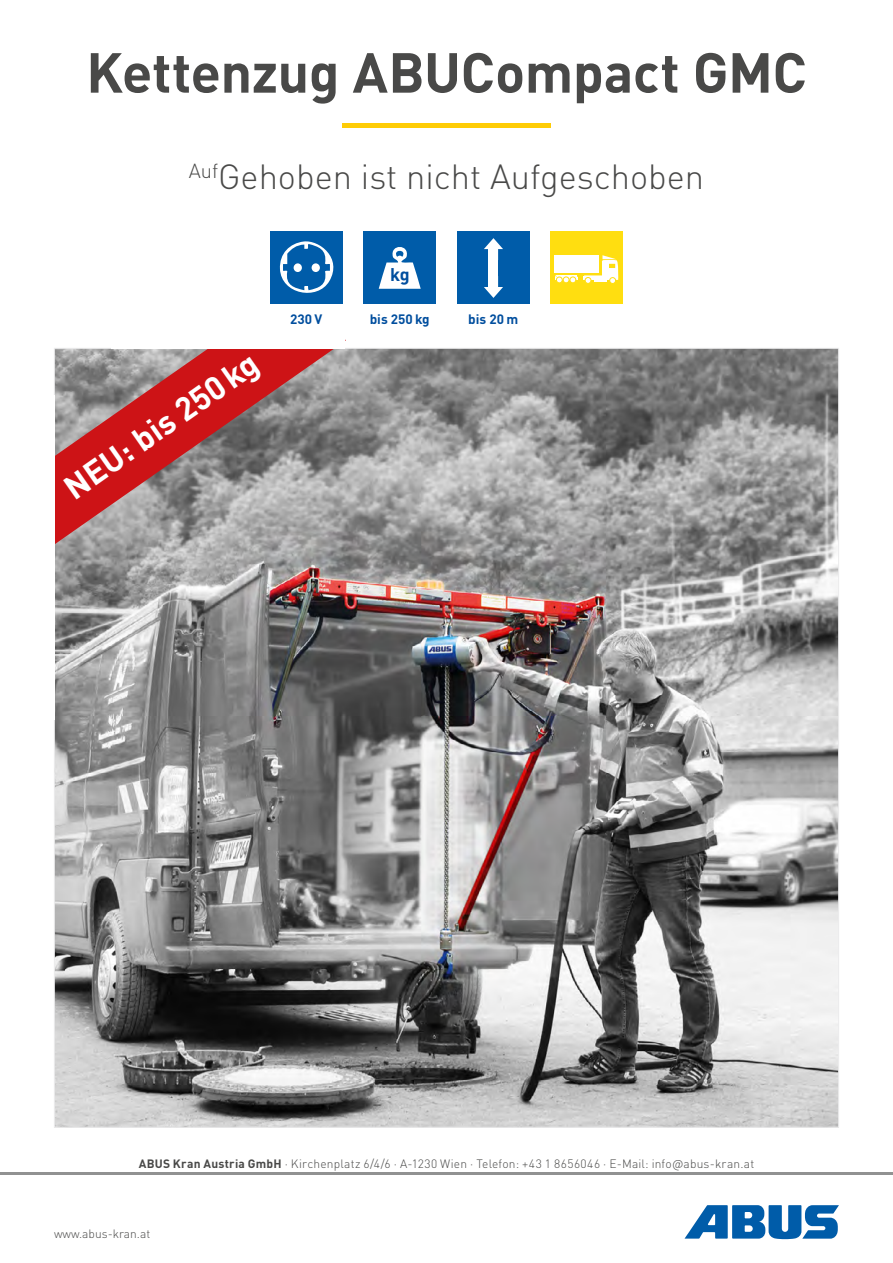
<style>
.page{position:relative;width:893px;height:1263px;background:#fff}
.page>*{position:absolute;margin:0;border:0;box-sizing:border-box;transform-origin:0 0}
.t1{font:700 55.5px "DIN Pro";letter-spacing:-.01em;color:#494948}
.t2{font:300 34.5px "DIN Pro";color:#494948}
.t3{font:700 33px "DIN Pro";color:#fff}
.t4{font:700 18px "DIN";color:#004e9e}
.t5{font:700 13.5px "DIN Pro";color:#004e9e}
.t6{font:300 12px "DIN Pro";letter-spacing:.015em;color:#494948}
.s1{font-weight:700}
</style>
<div class="page">
<img style="left:56px;top:350px;width:781px;height:776px">
<svg style="left:684px;top:1205px;width:155px;height:34px"></svg>
<hr style="left:0;top:1173px;width:893px;height:2px;background:#919292">
<img style="left:342px;top:123px;width:209px;height:5px">
<div style="left:457px;top:232px;width:72px;height:72px;background:#005ca9"></div>
<svg style="left:484px;top:238px;width:19px;height:22px"></svg>
<svg style="left:484px;top:276px;width:19px;height:22px"></svg>
<div style="left:489px;top:248px;width:9px;height:39px;background:#fff"></div>
<div style="left:364px;top:232px;width:72px;height:72px;background:#005ca9"></div>
<svg style="left:379px;top:247px;width:42px;height:42px"></svg>
<div style="left:551px;top:232px;width:72px;height:72px;background:#ffde10"></div>
<div style="left:553px;top:255px;width:49px;height:19px;background:#fff"></div>
<div style="left:609px;top:277px;width:7px;height:7px;border:1px solid #ffde10;border-radius:50%"></div>
<svg style="left:583px;top:255px;width:36px;height:28px"></svg>
<div style="left:585px;top:277px;width:6px;height:7px;border:1px solid #ffde10;border-radius:50%"></div>
<svg style="left:555px;top:275px;width:22px;height:8px"></svg>
<svg style="left:54px;top:339px;width:292px;height:231px;background:#aa7475"></svg>
<div style="left:111px;top:275px;width:234px;height:74px;background:#fff"></div>
<div style="left:270px;top:232px;width:72px;height:72px;background:#005ca9"></div>
<svg style="left:279px;top:241px;width:55px;height:52px"></svg>
<div style="left:294px;top:263px;width:8px;height:9px;background:#fff;border-radius:50%"></div>
<div style="left:312px;top:263px;width:8px;height:9px;background:#fff;border-radius:50%"></div>
<h1 class="t1" style="left:86px;top:26px;width:722px">Kettenzug ABUCompact GMC</h1>
<h2 class="t2" style="left:189px;top:150px;width:517px"><sup>Auf</sup>Gehoben ist nicht Aufgeschoben</h2>
<h3 class="t4" style="left:390px;top:263px;width:21px">kg</h3>
<h3 class="t3" style="left:52px;top:468px;width:230px;rotate:-35deg">NEU: bis 250kg</h3>
<p class="t5" style="left:290px;top:308px;width:34px">230 V</p>
<p class="t5" style="left:370px;top:308px;width:61px">bis 250 kg</p>
<p class="t5" style="left:468px;top:308px;width:51px">bis 20 m</p>
<p class="t6" style="left:139px;top:1154px;width:617px"><span class="s1">ABUS Kran Austria GmbH</span> · Kirchenplatz 6/4/6 · A-1230 Wien · Telefon: +43 1 8656046 · E-Mail: info@abus-kran.at</p>
<p class="t6" style="left:54px;top:1224px;width:98px">www.abus-kran.at</p>
</div>
